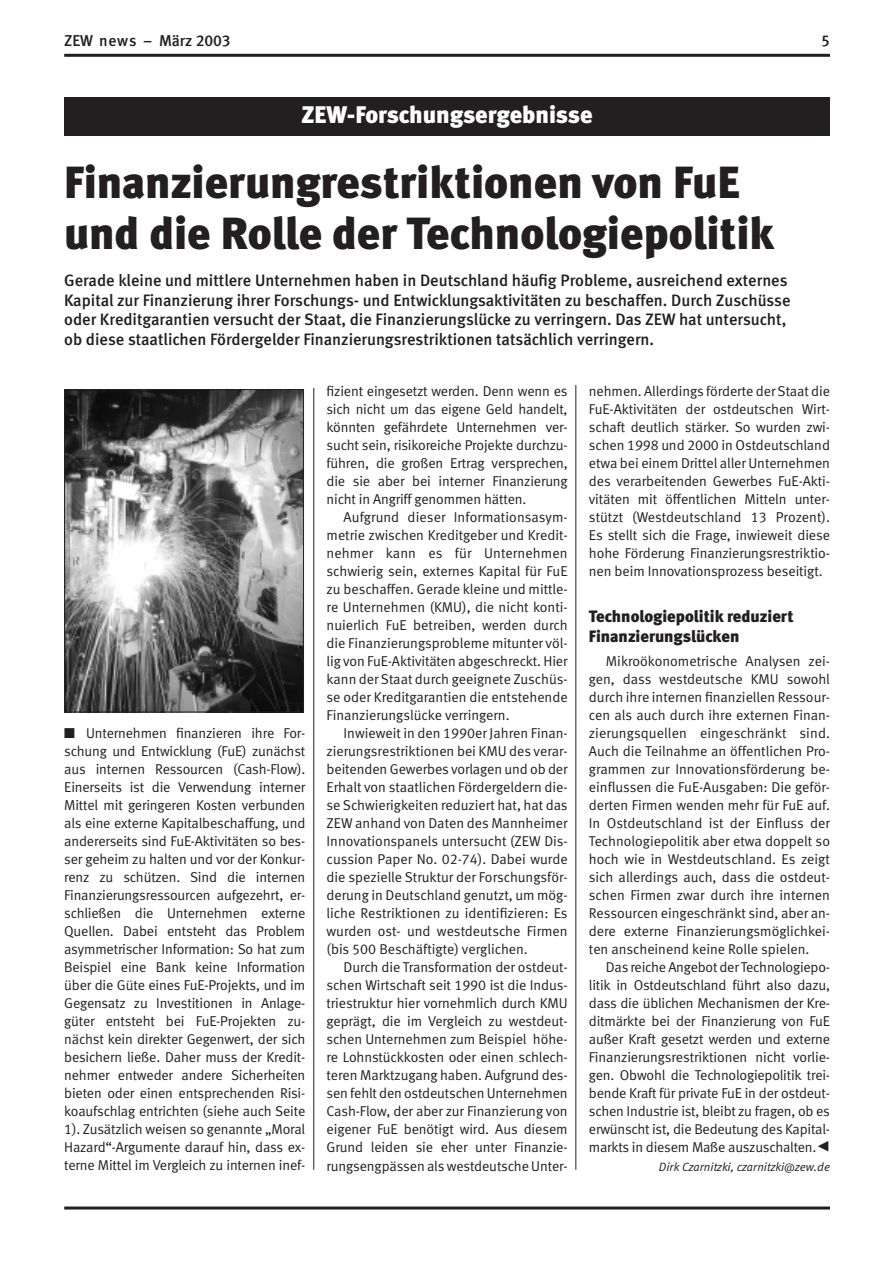
<style>
.page{position:relative;width:893px;height:1262px;background:#fff}
.page>*{position:absolute;margin:0;border:0;box-sizing:border-box;transform-origin:0 0}
.t1{font:45px/51px "Meta Black LF";color:#231f20}
.t2{font:24px "Meta Black LF";letter-spacing:-.005em;color:#fff}
.t3{font:16.5px/19.5px "Meta Medium LF";color:#231f20}
.t4{font:16.5px/20.2px "Meta Black LF";color:#231f20}
.t5{font:15.75px "Meta Medium LF";letter-spacing:-.005em;color:#231f20}
.t6{font:14.25px/18px "Meta Normal LF";letter-spacing:-.01em;color:#231f20;text-align:justify}
.t7{font:italic 12px "Meta Normal LF";color:#231f20}
.s1{font-family:"European Pi Four";font-size:13.5px}
</style>
<div class="page">
<hr style="left:64px;top:1206px;width:766px;height:3px;background:#231f20">
<hr style="left:64px;top:54px;width:766px;height:3px;background:#231f20">
<div style="left:64px;top:98px;width:766px;height:38px;background:#231f20"></div>
<hr style="left:313px;top:388px;width:1px;height:781px;background:#231f20">
<hr style="left:575px;top:385px;width:1px;height:784px;background:#231f20">
<img style="left:66px;top:391px;width:236px;height:319px">
<div style="left:64px;top:389px;width:240px;height:323px;border:1px solid #231f20"></div>
<p class="t5" style="left:64px;top:34px;width:168px">ZEW news – März 2003</p>
<p class="t5" style="left:821px;top:34px;width:10px">5</p>
<h2 class="t2" style="left:301px;top:105px;width:293px">ZEW-Forschungsergebnisse</h2>
<h1 class="t1" style="left:64px;top:160px;width:711px">Finanzierungrestriktionen von FuE und die Rolle der Technologiepolitik</h1>
<p class="t3" style="left:64px;top:272px;width:727px">Gerade kleine und mittlere Unternehmen haben in Deutschland häufig Probleme, ausreichend externes Kapital zur Finanzierung ihrer Forschungs- und Entwicklungsaktivitäten zu beschaffen. Durch Zuschüsse oder Kreditgarantien versucht der Staat, die Finanzierungslücke zu verringern. Das ZEW hat untersucht, ob diese staatlichen Fördergelder Finanzierungsrestriktionen tatsächlich verringern.</p>
<p class="t6" style="left:64px;top:725px;width:243px">■ Unternehmen finanzieren ihre For&shy;schung und Entwicklung (FuE) zunächst aus internen Ressourcen (Cash-Flow).<br>Einerseits ist die Verwendung interner Mittel mit geringeren Kosten verbunden als eine externe Kapitalbeschaffung, und andererseits sind FuE-Aktivitäten so bes&shy;ser geheim zu halten und vor der Konkur&shy;renz zu schützen. Sind die internen Finanzierungsressourcen aufgezehrt, er&shy;schließen die Unternehmen externe Quellen. Dabei entsteht das Problem asymmetrischer Information: So hat zum Beispiel eine Bank keine Information über die Güte eines FuE-Projekts, und im Gegensatz zu Investitionen in Anlage&shy;güter entsteht bei FuE-Projekten zu&shy;nächst kein direkter Gegenwert, der sich besichern ließe. Daher muss der Kredit&shy;nehmer entweder andere Sicherheiten bieten oder einen entsprechenden Risi&shy;koaufschlag entrichten (siehe auch Seite 1). Zusätzlich weisen so genannte „Moral Hazard“-Argumente darauf hin, dass ex&shy;terne Mittel im Vergleich zu internen inef-</p>
<p class="t6" style="left:326px;top:383px;width:243px">fizient eingesetzt werden. Denn wenn es sich nicht um das eigene Geld handelt, könnten gefährdete Unternehmen ver&shy;sucht sein, risikoreiche Projekte durchzu&shy;führen, die großen Ertrag versprechen, die sie aber bei interner Finanzierung nicht in Angriff genommen hätten.</p>
<p class="t6" style="left:326px;top:509px;width:243px;text-indent:17px">Aufgrund dieser Informationsasym&shy;metrie zwischen Kreditgeber und Kredit&shy;nehmer kann es für Unternehmen schwierig sein, externes Kapital für FuE zu beschaffen. Gerade kleine und mittle&shy;re Unternehmen (KMU), die nicht konti&shy;nuierlich FuE betreiben, werden durch die Finanzierungsprobleme mitunter völ&shy;lig von FuE-Aktivitäten abgeschreckt. Hier kann der Staat durch geeignete Zuschüs&shy;se oder Kreditgarantien die entstehende Finanzierungslücke verringern.</p>
<p class="t6" style="left:326px;top:725px;width:243px;text-indent:17px">Inwieweit in den 1990er Jahren Finan&shy;zierungsrestriktionen bei KMU des verar&shy;beitenden Gewerbes vorlagen und ob der Erhalt von staatlichen Fördergeldern die&shy;se Schwierigkeiten reduziert hat, hat das ZEW anhand von Daten des Mannheimer Innovationspanels untersucht (ZEW Dis&shy;cussion Paper No. 02-74). Dabei wurde die spezielle Struktur der Forschungsför&shy;derung in Deutschland genutzt, um mög&shy;liche Restriktionen zu identifizieren: Es wurden ost- und westdeutsche Firmen (bis 500 Beschäftigte) verglichen.</p>
<p class="t6" style="left:326px;top:959px;width:243px;text-indent:17px">Durch die Transformation der ostdeut&shy;schen Wirtschaft seit 1990 ist die Indus&shy;triestruktur hier vornehmlich durch KMU geprägt, die im Vergleich zu westdeut&shy;schen Unternehmen zum Beispiel höhe&shy;re Lohnstückkosten oder einen schlech&shy;teren Marktzugang haben. Aufgrund des&shy;sen fehlt den ostdeutschen Unternehmen Cash-Flow, der aber zur Finanzierung von eigener FuE benötigt wird. Aus diesem Grund leiden sie eher unter Finanzie&shy;rungsengpässen als westdeutsche Unter-</p>
<p class="t6" style="left:589px;top:383px;width:243px">nehmen. Allerdings förderte der Staat die FuE-Aktivitäten der ostdeutschen Wirt&shy;schaft deutlich stärker. So wurden zwi&shy;schen 1998 und 2000 in Ostdeutschland etwa bei einem Drittel aller Unternehmen des verarbeitenden Gewerbes FuE-Akti&shy;vitäten mit öffentlichen Mitteln unter&shy;stützt (Westdeutschland 13 Prozent).<br>Es stellt sich die Frage, inwieweit diese hohe Förderung Finanzierungsrestriktio&shy;nen beim Innovationsprozess beseitigt.</p>
<p class="t4" style="left:589px;top:607px;width:206px">Technologiepolitik reduziert<br>Finanzierungslücken</p>
<p class="t6" style="left:589px;top:653px;width:243px;text-indent:17px">Mikroökonometrische Analysen zei&shy;gen, dass westdeutsche KMU sowohl durch ihre internen finanziellen Ressour&shy;cen als auch durch ihre externen Finan&shy;zierungsquellen eingeschränkt sind.<br>Auch die Teilnahme an öffentlichen Pro&shy;grammen zur Innovationsförderung be&shy;einflussen die FuE-Ausgaben: Die geför&shy;derten Firmen wenden mehr für FuE auf.<br>In Ostdeutschland ist der Einfluss der Technologiepolitik aber etwa doppelt so hoch wie in Westdeutschland. Es zeigt sich allerdings auch, dass die ostdeut&shy;schen Firmen zwar durch ihre internen Ressourcen eingeschränkt sind, aber an&shy;dere externe Finanzierungsmöglichkei&shy;ten anscheinend keine Rolle spielen.</p>
<p class="t6" style="left:589px;top:959px;width:243px;text-indent:17px">Das reiche Angebot der Technologiepo&shy;litik in Ostdeutschland führt also dazu, dass die üblichen Mechanismen der Kre&shy;ditmärkte bei der Finanzierung von FuE außer Kraft gesetzt werden und externe Finanzierungsrestriktionen nicht vorlie&shy;gen. Obwohl die Technologiepolitik trei&shy;bende Kraft für private FuE in der ostdeut&shy;schen Industrie ist, bleibt zu fragen, ob es erwünscht ist, die Bedeutung des Kapital&shy;markts in diesem Maße auszuschalten.<span class="s1">-</span></p>
<p class="t7" style="left:659px;top:1161px;width:173px">Dirk Czarnitzki, czarnitzki@zew.de</p>
</div>
